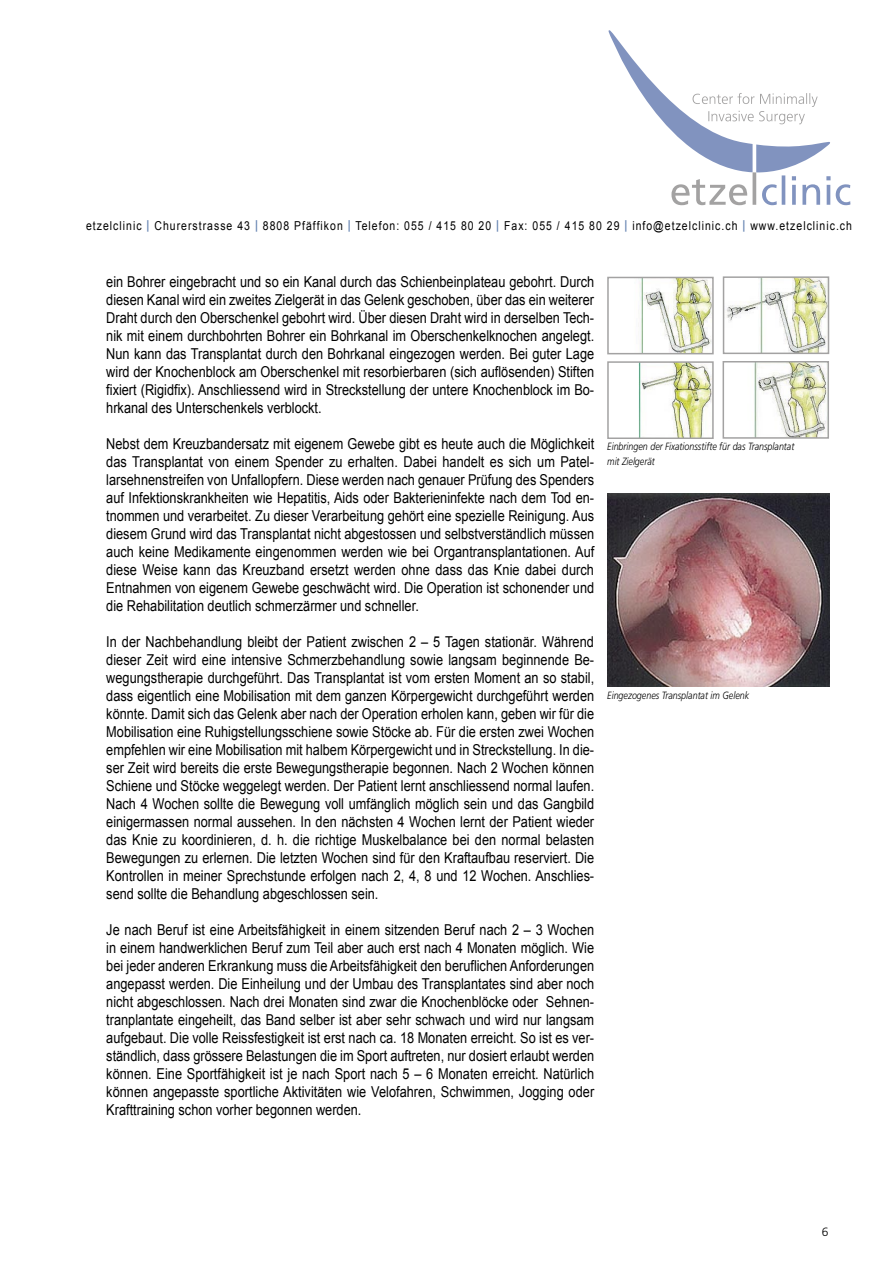
<style>
.page{position:relative;width:893px;height:1263px;background:#fff}
.page>*{position:absolute;margin:0;border:0;box-sizing:border-box;transform-origin:0 0}
.t1{font:15px/18px "Arial";color:#000;text-align:justify;scale:.85 1}
.t2{font:12.3px "Arial";letter-spacing:.1em;color:#000;scale:.85 1}
.t3{font:300 12px "Frutiger";color:#000}
.t4{font:italic 300 10.5px/15px "Frutiger";color:#000;scale:.85 1}
.s1{font-weight:700;color:#6684b2}
</style>
<div class="page">
<svg style="left:608px;top:30px;width:242px;height:175px"></svg>
<hr style="left:753px;top:172px;width:3px;height:33px;background:#a3a2a2">
<img style="left:640px;top:280px;width:71px;height:71px">
<div style="left:607px;top:277px;width:107px;height:77px;border:2px solid #a3a2a2"></div>
<img style="left:726px;top:279px;width:100px;height:72px">
<div style="left:723px;top:276px;width:106px;height:78px;border:2px solid #a3a2a2"></div>
<img style="left:754px;top:364px;width:72px;height:72px">
<div style="left:723px;top:361px;width:106px;height:78px;border:2px solid #a3a2a2"></div>
<img style="left:638px;top:364px;width:73px;height:72px">
<div style="left:607px;top:361px;width:107px;height:78px;border:2px solid #a3a2a2"></div>
<img style="left:607px;top:493px;width:222px;height:194px">
<p class="t2" style="left:86px;top:219px;width:903px">etzelclinic <span class="s1">|</span> Churerstrasse 43 <span class="s1">|</span> 8808 Pfäffikon <span class="s1">|</span> Telefon: 055 / 415 80 20 <span class="s1">|</span> Fax: 055 / 415 80 29 <span class="s1">|</span> info@etzelclinic.ch <span class="s1">|</span> www.etzelclinic.ch</p>
<p class="t1" style="left:106px;top:273px;width:575px">ein Bohrer eingebracht und so ein Kanal durch das Schienbeinplateau gebohrt. Durch diesen Kanal wird ein zweites Zielgerät in das Gelenk geschoben, über das ein weiterer Draht durch den Oberschenkel gebohrt wird. Über diesen Draht wird in derselben Tech&shy;nik mit einem durchbohrten Bohrer ein Bohrkanal im Oberschenkelknochen angelegt.<br>Nun kann das Transplantat durch den Bohrkanal eingezogen werden. Bei guter Lage wird der Knochenblock am Oberschenkel mit resorbierbaren (sich auflösenden) Stiften fixiert (Rigidfix). Anschliessend wird in Streckstellung der untere Knochenblock im Bo&shy;hrkanal des Unterschenkels verblockt.</p>
<p class="t1" style="left:106px;top:435px;width:576px">Nebst dem Kreuzbandersatz mit eigenem Gewebe gibt es heute auch die Möglichkeit das Transplantat von einem Spender zu erhalten. Dabei handelt es sich um Patel&shy;larsehnenstreifen von Unfallopfern. Diese werden nach genauer Prüfung des Spenders auf Infektionskrankheiten wie Hepatitis, Aids oder Bakterieninfekte nach dem Tod en&shy;tnommen und verarbeitet. Zu dieser Verarbeitung gehört eine spezielle Reinigung. Aus diesem Grund wird das Transplantat nicht abgestossen und selbstverständlich müssen auch keine Medikamente eingenommen werden wie bei Organtransplantationen. Auf diese Weise kann das Kreuzband ersetzt werden ohne dass das Knie dabei durch Entnahmen von eigenem Gewebe geschwächt wird. Die Operation ist schonender und die Rehabilitation deutlich schmerzärmer und schneller.</p>
<p class="t1" style="left:106px;top:633px;width:576px">In der Nachbehandlung bleibt der Patient zwischen 2 – 5 Tagen stationär. Während dieser Zeit wird eine intensive Schmerzbehandlung sowie langsam beginnende Be&shy;wegungstherapie durchgeführt. Das Transplantat ist vom ersten Moment an so stabil, dass eigentlich eine Mobilisation mit dem ganzen Körpergewicht durchgeführt werden könnte. Damit sich das Gelenk aber nach der Operation erholen kann, geben wir für die Mobilisation eine Ruhigstellungsschiene sowie Stöcke ab. Für die ersten zwei Wochen empfehlen wir eine Mobilisation mit halbem Körpergewicht und in Streckstellung. In die&shy;ser Zeit wird bereits die erste Bewegungstherapie begonnen. Nach 2 Wochen können Schiene und Stöcke weggelegt werden. Der Patient lernt anschliessend normal laufen.<br>Nach 4 Wochen sollte die Bewegung voll umfänglich möglich sein und das Gangbild einigermassen normal aussehen. In den nächsten 4 Wochen lernt der Patient wieder das Knie zu koordinieren, d. h. die richtige Muskelbalance bei den normal belasten Bewegungen zu erlernen. Die letzten Wochen sind für den Kraftaufbau reserviert. Die Kontrollen in meiner Sprechstunde erfolgen nach 2, 4, 8 und 12 Wochen. Anschlies&shy;send sollte die Behandlung abgeschlossen sein.</p>
<p class="t1" style="left:106px;top:921px;width:576px">Je nach Beruf ist eine Arbeitsfähigkeit in einem sitzenden Beruf nach 2 – 3 Wochen in einem handwerklichen Beruf zum Teil aber auch erst nach 4 Monaten möglich. Wie bei jeder anderen Erkrankung muss die Arbeitsfähigkeit den beruflichen Anforderungen angepasst werden. Die Einheilung und der Umbau des Transplantates sind aber noch nicht abgeschlossen. Nach drei Monaten sind zwar die Knochenblöcke oder Sehnen&shy;tranplantate eingeheilt, das Band selber ist aber sehr schwach und wird nur langsam aufgebaut. Die volle Reissfestigkeit ist erst nach ca. 18 Monaten erreicht. So ist es ver&shy;ständlich, dass grössere Belastungen die im Sport auftreten, nur dosiert erlaubt werden können. Eine Sportfähigkeit ist je nach Sport nach 5 – 6 Monaten erreicht. Natürlich können angepasste sportliche Aktivitäten wie Velofahren, Schwimmen, Jogging oder Krafttraining schon vorher begonnen werden.</p>
<p class="t4" style="left:607px;top:439px;width:222px">Einbringen der Fixationsstifte für das Transplantat mit Zielgerät</p>
<p class="t4" style="left:607px;top:688px;width:169px">Eingezogenes Transplantat im Gelenk</p>
<p class="t3" style="left:822px;top:1225px;width:8px">6</p>
</div>
